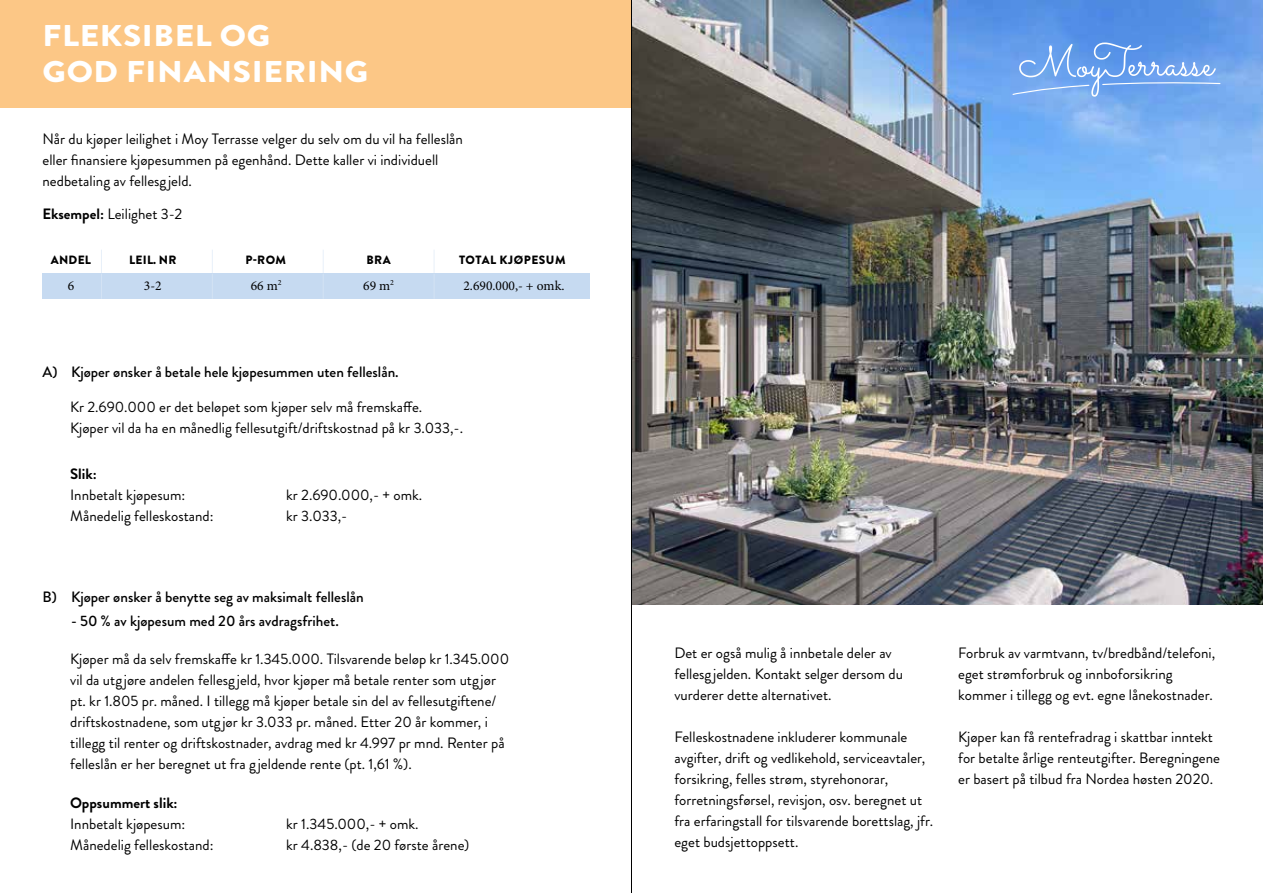
<style>
.page{position:relative;width:1263px;height:893px;background:#fff}
.page>*{position:absolute;margin:0;border:0;box-sizing:border-box;transform-origin:0 0}
.t1{font:900 30px/36px "Brandon Grotesque";letter-spacing:.02em;color:#fff;scale:1.11 1}
.t2{font:15px/21px "Brandon Grotesque";color:#000}
.t3{font:500 15px "Brandon Grotesque";color:#000}
.t4{font:700 15px "Brandon Grotesque";color:#000}
.t5{font:13.5px "Minion Pro";color:#000}
.t6{font:900 12px "Brandon Grotesque";letter-spacing:.035em;color:#000}
.s1{font-weight:700}
</style>
<div class="page">
<div style="left:0;top:0;width:632px;height:108px;background:#fcc786"></div>
<img style="left:632px;top:0;width:631px;height:605px">
<div style="left:43px;top:273px;width:547px;height:26px;background:#c6daf1"></div>
<svg style="left:101px;top:250px;width:1px;height:48px"></svg>
<svg style="left:212px;top:250px;width:1px;height:48px"></svg>
<svg style="left:323px;top:250px;width:1px;height:23px"></svg>
<svg style="left:434px;top:250px;width:1px;height:23px"></svg>
<hr style="left:631px;top:0;width:1px;height:893px;background:#000">
<svg style="left:1012px;top:43px;width:208px;height:54px"></svg>
<h1 class="t1" style="left:43px;top:18px;width:295px">FLEKSIBEL OG<br>GOD FINANSIERING</h1>
<p class="t2" style="left:43px;top:128px;width:422px">Når du kjøper leilighet i Moy Terrasse velger du selv om du vil ha felleslån eller finansiere kjøpesummen på egenhånd. Dette kaller vi individuell nedbetaling av fellesgjeld.</p>
<p class="t2" style="left:43px;top:204px;width:141px"><span class="s1">Eksempel:</span> Leilighet 3-2</p>
<p class="t6" style="left:51px;top:252px;width:42px">ANDEL</p>
<p class="t6" style="left:129px;top:252px;width:49px">LEIL. NR</p>
<p class="t6" style="left:246px;top:252px;width:42px">P-ROM</p>
<p class="t6" style="left:366px;top:252px;width:26px">BRA</p>
<p class="t6" style="left:459px;top:252px;width:108px">TOTAL KJØPESUM</p>
<p class="t5" style="left:68px;top:276px;width:8px">6</p>
<p class="t5" style="left:144px;top:276px;width:19px">3-2</p>
<p class="t5" style="left:251px;top:276px;width:32px">66 m<sup>2</sup></p>
<p class="t5" style="left:363px;top:276px;width:32px">69 m<sup>2</sup></p>
<p class="t5" style="left:463px;top:276px;width:102px">2.690.000,- + omk.</p>
<p class="t3" style="left:43px;top:362px;width:358px">A) Kjøper ønsker å betale hele kjøpesummen uten felleslån.</p>
<p class="t2" style="left:70px;top:396px;width:394px">Kr 2.690.000 er det beløpet som kjøper selv må fremskaffe.<br>Kjøper vil da ha en månedlig fellesutgift/driftskostnad på kr 3.033,-.</p>
<p class="t4" style="left:70px;top:463px;width:28px">Slik:</p>
<p class="t2" style="left:70px;top:484px;width:117px">Innbetalt kjøpesum:</p>
<p class="t2" style="left:286px;top:484px;width:138px">kr 2.690.000,- + omk.</p>
<p class="t2" style="left:70px;top:505px;width:145px">Månedelig felleskostand:</p>
<p class="t2" style="left:286px;top:505px;width:63px">kr 3.033,-</p>
<p class="t3" style="left:43px;top:587px;width:323px">B) Kjøper ønsker å benytte seg av maksimalt felleslån</p>
<p class="t3" style="left:71px;top:611px;width:269px">- 50 % av kjøpesum med 20 års avdragsfrihet.</p>
<p class="t2" style="left:70px;top:648px;width:440px">Kjøper må da selv fremskaffe kr 1.345.000. Tilsvarende beløp kr 1.345.000 vil da utgjøre andelen fellesgjeld, hvor kjøper må betale renter som utgjør pt. kr 1.805 pr. måned. I tillegg må kjøper betale sin del av fellesutgiftene/ driftskostnadene, som utgjør kr 3.033 pr. måned. Etter 20 år kommer, i tillegg til renter og driftskostnader, avdrag med kr 4.997 pr mnd. Renter på felleslån er her beregnet ut fra gjeldende rente (pt. 1,61 %).</p>
<p class="t2" style="left:674px;top:642px;width:230px">Det er også mulig å innbetale deler av fellesgjelden. Kontakt selger dersom du vurderer dette alternativet.</p>
<p class="t2" style="left:674px;top:726px;width:260px">Felleskostnadene inkluderer kommunale avgifter, drift og vedlikehold, serviceavtaler, forsikring, felles strøm, styrehonorar, forretningsførsel, revisjon, osv. beregnet ut fra erfaringstall for tilsvarende borettslag, jfr. eget budsjettoppsett.</p>
<p class="t4" style="left:70px;top:793px;width:109px">Oppsummert slik:</p>
<p class="t2" style="left:70px;top:814px;width:117px">Innbetalt kjøpesum:</p>
<p class="t2" style="left:286px;top:814px;width:134px">kr 1.345.000,- + omk.</p>
<p class="t2" style="left:70px;top:835px;width:145px">Månedelig felleskostand:</p>
<p class="t2" style="left:286px;top:835px;width:185px">kr 4.838,- (de 20 første årene)</p>
<p class="t2" style="left:958px;top:642px;width:259px">Forbruk av varmtvann, tv/bredbånd/telefoni, eget strømforbruk og innboforsikring kommer i tillegg og evt. egne lånekostnader.</p>
<p class="t2" style="left:958px;top:726px;width:263px">Kjøper kan få rentefradrag i skattbar inntekt for betalte årlige renteutgifter. Beregningene er basert på tilbud fra Nordea høsten 2020.</p>
</div>
